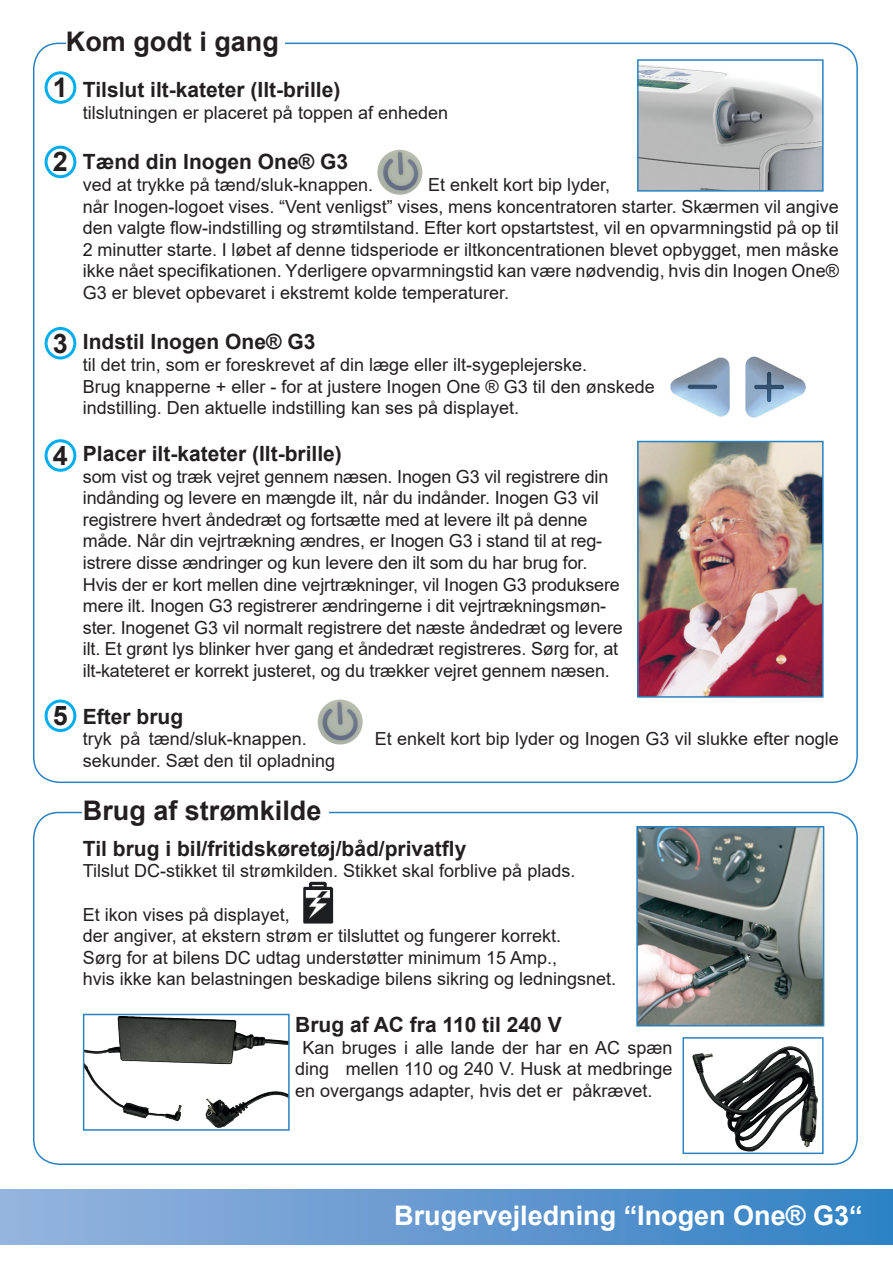
<style>
.page{position:relative;width:893px;height:1263px;background:#fff}
.page>*{position:absolute;margin:0;border:0;box-sizing:border-box;transform-origin:0 0}
.t1{font:700 27px "Arial";color:#231f20}
.t2{font:700 27px "Arial";color:#fff}
.t3{font:700 21px "Arial";color:#231f20}
.t4{font:18px/21.6px "Arial";color:#231f20}
</style>
<div class="page">
<div style="left:0;top:1189px;width:893px;height:55px;background:linear-gradient(to right,#97b3de,#3181c4)"></div>
<img style="left:377px;top:150px;width:45px;height:45px;border-radius:22px">
<img style="left:639px;top:829px;width:182px;height:194px">
<div style="left:636px;top:826px;width:188px;height:200px;border:2px solid #2882c4"></div>
<img style="left:640px;top:65px;width:181px;height:124px">
<div style="left:637px;top:59px;width:187px;height:133px;border:2px solid #2882c4"></div>
<img style="left:640px;top:444px;width:181px;height:251px">
<div style="left:637px;top:441px;width:187px;height:257px;border:2px solid #2882c4"></div>
<img style="left:318px;top:699px;width:45px;height:45px;border-radius:22px">
<div style="left:33px;top:812px;width:825px;height:353px;border:2px solid #2882c4;border-radius:26px"></div>
<div style="left:83px;top:800px;width:246px;height:42px;background:#fff"></div>
<img style="left:303px;top:881px;width:31px;height:43px">
<img style="left:86px;top:1017px;width:201px;height:110px">
<div style="left:83px;top:1014px;width:207px;height:117px;border:2px solid #2882c4"></div>
<img style="left:692px;top:1047px;width:126px;height:104px">
<div style="left:682px;top:1037px;width:142px;height:117px;border:2px solid #2882c4"></div>
<div style="left:45px;top:71px;width:31px;height:33px;border:3px solid #00aeef;border-radius:50%"></div>
<div style="left:45px;top:146px;width:31px;height:32px;border:3px solid #00aeef;border-radius:50%"></div>
<div style="left:45px;top:327px;width:31px;height:32px;border:3px solid #00aeef;border-radius:50%"></div>
<div style="left:45px;top:439px;width:31px;height:33px;border:3px solid #00aeef;border-radius:50%"></div>
<div style="left:45px;top:699px;width:31px;height:33px;border:3px solid #00aeef;border-radius:50%"></div>
<img style="left:670px;top:357px;width:60px;height:60px">
<img style="left:746px;top:357px;width:60px;height:60px">
<h1 class="t1" style="left:66px;top:23px;width:215px">Kom godt i gang</h1>
<h1 class="t1" style="left:53px;top:68px;width:17px">1</h1>
<h1 class="t1" style="left:53px;top:143px;width:17px">2</h1>
<h1 class="t1" style="left:53px;top:324px;width:17px">3</h1>
<h1 class="t1" style="left:53px;top:436px;width:17px">4</h1>
<h1 class="t1" style="left:53px;top:697px;width:17px">5</h1>
<p class="t3" style="left:83px;top:75px;width:259px">Tilslut ilt-kateter (Ilt-brille)</p>
<p class="t4" style="left:83px;top:102px;width:367px">tilslutningen er placeret på toppen af enheden</p>
<p class="t3" style="left:83px;top:147px;width:267px">Tænd din Inogen One® G3</p>
<p class="t4" style="left:83px;top:174px;width:292px">ved at trykke på tænd/sluk-knappen.</p>
<p class="t4" style="left:83px;top:174px;width:757px;text-indent:345px">Et enkelt kort bip lyder,<br>når Inogen-logoet vises. “Vent venligst” vises, mens koncentratoren starter. Skærmen vil angive den valgte flow-indstilling og strømtilstand. Efter kort opstartstest, vil en opvarmningstid på op til 2 minutter starte. I løbet af denne tidsperiode er iltkoncentrationen blevet opbygget, men måske ikke nået specifikationen. Yderligere opvarmningstid kan være nødvendig, hvis din Inogen One® G3 er blevet opbevaret i ekstremt kolde temperaturer.</p>
<p class="t3" style="left:83px;top:327px;width:234px">Indstil Inogen One® G3</p>
<p class="t4" style="left:83px;top:354px;width:574px">til det trin, som er foreskrevet af din læge eller ilt-sygeplejerske.<br>Brug knapperne + eller - for at justere Inogen One ® G3 til den ønskede indstilling. Den aktuelle indstilling kan ses på displayet.</p>
<p class="t3" style="left:83px;top:439px;width:261px">Placer ilt-kateter (Ilt-brille)</p>
<p class="t4" style="left:83px;top:465px;width:542px">som vist og træk vejret gennem næsen. Inogen G3 vil registrere din indånding og levere en mængde ilt, når du indånder. Inogen G3 vil registrere hvert åndedræt og fortsætte med at levere ilt på denne måde. Når din vejrtrækning ændres, er Inogen G3 i stand til at reg&shy;istrere disse ændringer og kun levere den ilt som du har brug for.<br>Hvis der er kort mellen dine vejrtrækninger, vil Inogen G3 produksere mere ilt. Inogen G3 registrerer ændringerne i dit vejrtrækningsmøn&shy;ster. Inogenet G3 vil normalt registrere det næste åndedræt og levere ilt. Et grønt lys blinker hver gang et åndedræt registreres. Sørg for, at ilt-kateteret er korrekt justeret, og du trækker vejret gennem næsen.</p>
<p class="t3" style="left:83px;top:702px;width:102px">Efter brug</p>
<p class="t4" style="left:83px;top:728px;width:225px">tryk på tænd/sluk-knappen.</p>
<p class="t4" style="left:375px;top:728px;width:466px">Et enkelt kort bip lyder og Inogen G3 vil slukke efter nogle</p>
<p class="t4" style="left:83px;top:750px;width:254px">sekunder. Sæt den til opladning</p>
<h1 class="t1" style="left:83px;top:792px;width:240px">Brug af strømkilde</h1>
<p class="t3" style="left:83px;top:833px;width:385px">Til brug i bil/fritidskøretøj/båd/privatfly</p>
<p class="t4" style="left:83px;top:860px;width:494px">Tilslut DC-stikket til strømkilden. Stikket skal forblive på plads.</p>
<p class="t4" style="left:83px;top:903px;width:535px">Et ikon vises på displayet,<br>der angiver, at ekstern strøm er tilsluttet og fungerer korrekt.<br>Sørg for at bilens DC udtag understøtter minimum 15 Amp.,<br>hvis ikke kan belastningen beskadige bilens sikring og ledningsnet.</p>
<p class="t3" style="left:295px;top:1010px;width:268px">Brug af AC fra 110 til 240 V</p>
<p class="t4" style="left:295px;top:1036px;width:379px;text-align:justify;text-indent:7px">Kan bruges i alle lande der har en AC spæn ding mellen 110 og 240 V. Husk at medbringe en overgangs adapter, hvis det er påkrævet.</p>
<h1 class="t2" style="left:394px;top:1196px;width:470px">Brugervejledning “Inogen One® G3“</h1>
</div>
